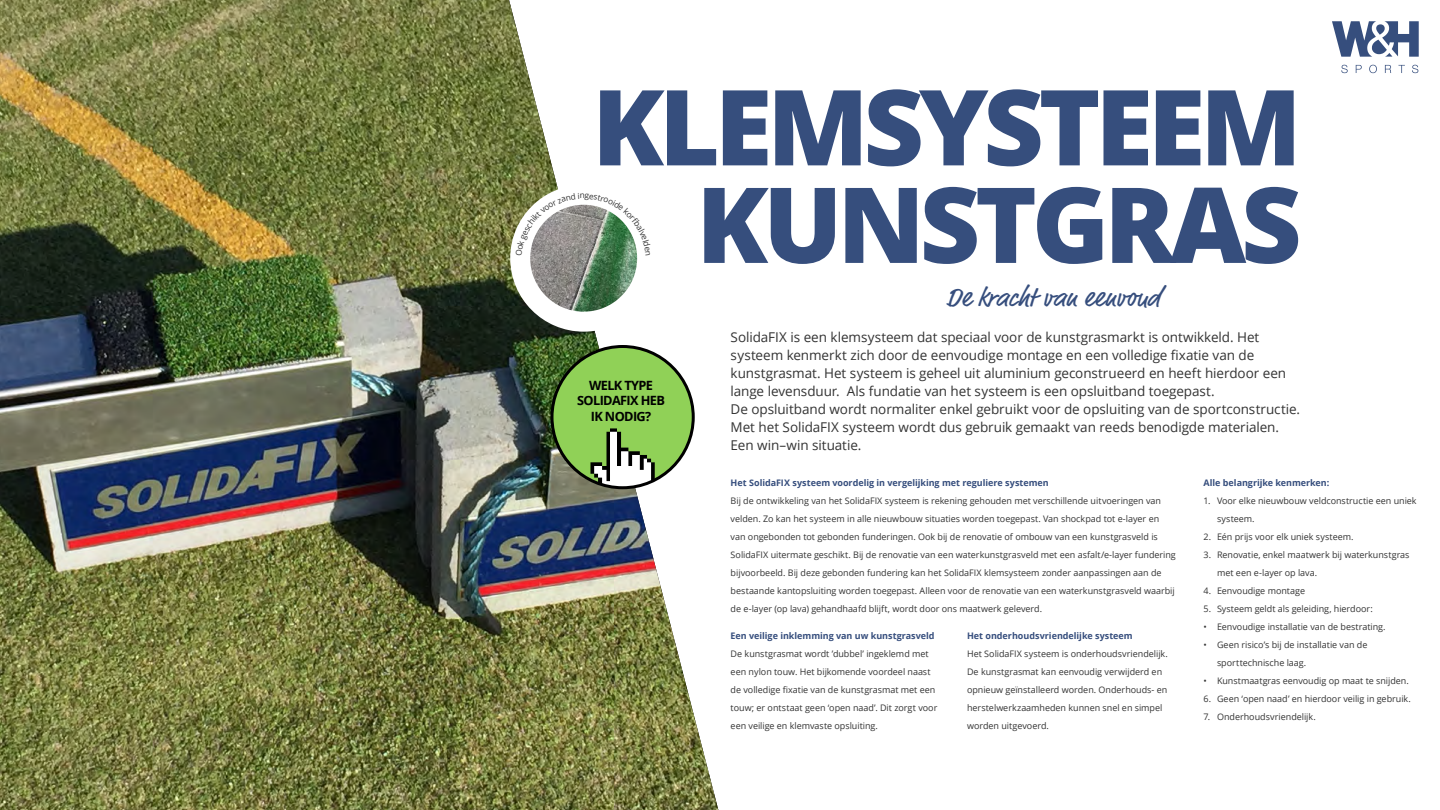
<style>
.page{position:relative;width:1440px;height:810px;background:#fff}
.page>*{position:absolute;margin:0;border:0;box-sizing:border-box;transform-origin:0 0}
.t1{font:800 105px/97.6px "Open Sans";letter-spacing:-.05em;color:#364e7d;text-align:right}
.t2{font:27px "Market OT";color:#364e7d}
.t3{font:13.5px/18px "Open Sans";letter-spacing:-.005em;color:#333}
.t4{font:700 12.75px/15.3px "Open Sans";letter-spacing:-.05em;color:#000;text-align:center}
.t5{font:9px/18px "Open Sans";letter-spacing:-.005em;color:#333}
.t6{font:700 9px "Open Sans";color:#364e7d}
</style>
<div class="page">
<svg style="left:1341px;top:65px;width:7px;height:8px"></svg>
<svg style="left:1356px;top:65px;width:6px;height:8px"></svg>
<svg style="left:1369px;top:65px;width:8px;height:8px"></svg>
<svg style="left:1385px;top:65px;width:6px;height:8px"></svg>
<svg style="left:1398px;top:65px;width:7px;height:8px"></svg>
<svg style="left:1412px;top:65px;width:6px;height:8px"></svg>
<svg style="left:1332px;top:21px;width:87px;height:36px"></svg>
<img style="left:0;top:0;width:718px;height:810px">
<div style="left:510px;top:185px;width:147px;height:147px;background:#fff;border-radius:50%"></div>
<img style="left:529px;top:203px;width:110px;height:110px;border-radius:55px">
<div style="left:552px;top:346px;width:141px;height:142px;background:#90d157;border-radius:50%"></div>
<svg style="left:590px;top:428px;width:65px;height:60px"></svg>
<div style="left:551px;top:345px;width:144px;height:144px;border:3px solid #000;border-radius:50%"></div>
<svg style="left:516px;top:193px;width:134px;height:63px"></svg>
<h1 class="t1" style="left:592px;top:73px;width:711px">KLEMSYSTEEM<br>KUNSTGRAS</h1>
<h3 class="t4" style="left:577px;top:377px;width:89px">WELK TYPE<br>SOLIDAFIX HEB<br>IK NODIG?</h3>
<h2 class="t2" style="left:946px;top:281px;width:216px">De kracht van eenvoud</h2>
<p class="t3" style="left:731px;top:328px;width:571px">SolidaFIX is een klemsysteem dat speciaal voor de kunstgrasmarkt is ontwikkeld. Het systeem kenmerkt zich door de eenvoudige montage en een volledige fixatie van de kunstgrasmat. Het systeem is geheel uit aluminium geconstrueerd en heeft hierdoor een lange levensduur. Als fundatie van het systeem is een opsluitband toegepast.<br>De opsluitband wordt normaliter enkel gebruikt voor de opsluiting van de sportconstructie.<br>Met het SolidaFIX systeem wordt dus gebruik gemaakt van reeds benodigde materialen.<br>Een win–win situatie.</p>
<p class="t6" style="left:731px;top:476px;width:320px">Het SolidaFIX systeem voordelig in vergelijking met reguliere systemen</p>
<p class="t5" style="left:731px;top:492px;width:447px">Bij de ontwikkeling van het SolidaFIX systeem is rekening gehouden met verschillende uitvoeringen van velden. Zo kan het systeem in alle nieuwbouw situaties worden toegepast. Van shockpad tot e-layer en van ongebonden tot gebonden funderingen. Ook bij de renovatie of ombouw van een kunstgrasveld is SolidaFIX uitermate geschikt. Bij de renovatie van een waterkunstgrasveld met een asfalt/e-layer fundering bijvoorbeeld. Bij deze gebonden fundering kan het SolidaFIX klemsysteem zonder aanpassingen aan de bestaande kantopsluiting worden toegepast. Alleen voor de renovatie van een waterkunstgrasveld waarbij de e-layer (op lava) gehandhaafd blijft, wordt door ons maatwerk geleverd.</p>
<p class="t6" style="left:731px;top:629px;width:206px">Een veilige inklemming van uw kunstgrasveld</p>
<p class="t5" style="left:731px;top:645px;width:208px">De kunstgrasmat wordt ’dubbel’ ingeklemd met een nylon touw. Het bijkomende voordeel naast de volledige fixatie van de kunstgrasmat met een touw; er ontstaat geen ‘open naad’. Dit zorgt voor een veilige en klemvaste opsluiting.</p>
<p class="t6" style="left:967px;top:629px;width:167px">Het onderhoudsvriendelijke systeem</p>
<p class="t5" style="left:967px;top:645px;width:202px">Het SolidaFIX systeem is onderhoudsvriendelijk.<br>De kunstgrasmat kan eenvoudig verwijderd en opnieuw geïnstalleerd worden. Onderhouds- en herstelwerkzaamheden kunnen snel en simpel worden uitgevoerd.</p>
<p class="t6" style="left:1204px;top:476px;width:127px">Alle belangrijke kenmerken:</p>
<p class="t5" style="left:1217px;top:492px;width:201px;text-indent:-14px">1. Voor elke nieuwbouw veldconstructie een uniek systeem.</p>
<p class="t5" style="left:1204px;top:528px;width:152px">2. Eén prijs voor elk uniek systeem.</p>
<p class="t5" style="left:1217px;top:546px;width:194px;text-indent:-14px">3. Renovatie, enkel maatwerk bij waterkunstgras met een e-layer op lava.</p>
<p class="t5" style="left:1204px;top:582px;width:103px">4. Eenvoudige montage</p>
<p class="t5" style="left:1204px;top:600px;width:171px">5. Systeem geldt als geleiding, hierdoor:</p>
<p class="t5" style="left:1204px;top:618px;width:184px">• Eenvoudige installatie van de bestrating.</p>
<p class="t5" style="left:1217px;top:636px;width:152px;text-indent:-14px">• Geen risico’s bij de installatie van de sporttechnische laag.</p>
<p class="t5" style="left:1204px;top:672px;width:207px">• Kunstmaatgras eenvoudig op maat te snijden.</p>
<p class="t5" style="left:1204px;top:690px;width:209px">6. Geen ‘open naad’ en hierdoor veilig in gebruik.</p>
<p class="t5" style="left:1204px;top:708px;width:114px">7. Onderhoudsvriendelijk.</p>
</div>
